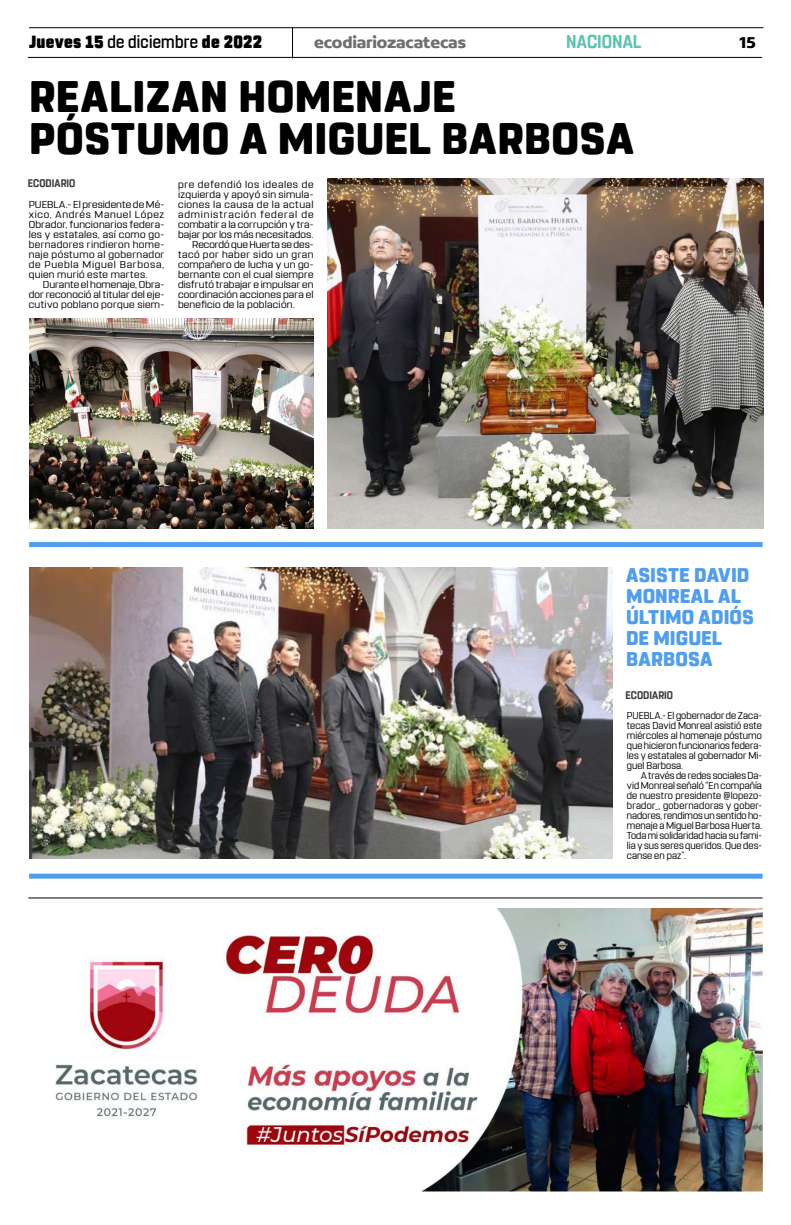
<style>
.page{position:relative;width:791px;height:1225px;background:#fff}
.page>*{position:absolute;margin:0;border:0;box-sizing:border-box;transform-origin:0 0}
.t1{font:800 44px/42px "Rohn Rounded";letter-spacing:.01em;color:#000}
.t2{font:800 19.8px/21px "Rohn Rounded";letter-spacing:.005em;color:#4f9ef0}
.t3{font:700 18.6px "Rohn Rounded";color:#5ec4af;scale:.91 1}
.t4{font:900 17.6px "Rohn Rounded";letter-spacing:.015em;color:#000;scale:.91 1}
.t5{font:700 16.9px "Concord";letter-spacing:-.01em;color:#706f6f}
.t6{font:700 16.9px "Concord";color:#000}
.t7{font:700 11px "Rohn Rounded";letter-spacing:.005em;color:#3d3d3d;scale:.91 1}
.t8{font:10px/10px "Rohn Rounded";letter-spacing:.015em;color:#000;text-align:justify;scale:1.09 1}
.t9{font:10px/10px "Rohn Rounded";letter-spacing:.015em;color:#000;text-align:justify}
.t10{font:10px "Rohn Rounded";letter-spacing:.04em;color:#000;scale:1.09 1}
.t11{font:10px "Rohn Rounded";letter-spacing:.055em;color:#000;scale:1.09 1}
.t12{font:10px "Rohn Rounded";letter-spacing:.075em;color:#000;scale:1.09 1}
.t13{font:10px "Rohn Rounded";letter-spacing:-.005em;color:#000;scale:1.09 1}
.s1{font-weight:500}
</style>
<div class="page">
<hr style="left:28px;top:57px;width:734px;height:1px;background:#000">
<hr style="left:29px;top:27px;width:734px;height:1px;background:#000">
<hr style="left:292px;top:28px;width:1px;height:30px;background:#000">
<hr style="left:28px;top:897px;width:735px;height:1px;background:#000">
<img style="left:55px;top:908px;width:708px;height:283px">
<img style="left:29px;top:318px;width:285px;height:210px">
<div style="left:29px;top:542px;width:734px;height:5px;background:#4f9ef0"></div>
<div style="left:29px;top:873px;width:734px;height:5px;background:#4f9ef0"></div>
<img style="left:29px;top:568px;width:584px;height:290px">
<img style="left:328px;top:178px;width:435px;height:350px">
<h3 class="t4" style="left:29px;top:32px;width:257px">Jueves 15 <span class="s1">de diciembre</span> de 2022</h3>
<h3 class="t5" style="left:314px;top:32px;width:153px">ecodiariozacatecas</h3>
<h3 class="t3" style="left:566px;top:31px;width:84px">NACIONAL</h3>
<h3 class="t6" style="left:739px;top:32px;width:18px">15</h3>
<h1 class="t1" style="left:29px;top:76px;width:606px">REALIZAN HOMENAJE<br>PÓSTUMO A MIGUEL BARBOSA</h1>
<p class="t7" style="left:28px;top:177px;width:54px">ECODIARIO</p>
<p class="t8" style="left:29px;top:200px;width:126px">PUEBLA.- El presidente de Mé&shy;xico, Andrés Manuel López Obrador, funcionarios federa&shy;les y estatales, así como go&shy;bernadores rindieron home&shy;naje póstumo al gobernador de Puebla Miguel Barbosa, quien murió este martes.</p>
<p class="t8" style="left:29px;top:280px;width:126px;text-indent:14px">Durante el homenaje, Obra&shy;dor reconoció al titular del eje&shy;cutivo poblano porque siem-</p>
<p class="t11" style="left:178px;top:179px;width:126px">pre defendió los ideales de</p>
<p class="t8" style="left:178px;top:190px;width:126px">izquierda y apoyó sin simula-</p>
<p class="t10" style="left:178px;top:199px;width:126px">ciones la causa de la actual</p>
<p class="t12" style="left:178px;top:209px;width:126px">administración federal de</p>
<p class="t8" style="left:178px;top:220px;width:126px">combatir a la corrupción y tra-</p>
<p class="t8" style="left:178px;top:230px;width:126px">bajar por los más necesitados.</p>
<p class="t13" style="left:192px;top:239px;width:113px">Recordó que Huerta se des-</p>
<p class="t10" style="left:178px;top:249px;width:126px">tacó por haber sido un gran</p>
<p class="t8" style="left:178px;top:260px;width:126px">compañero de lucha y un go-</p>
<p class="t8" style="left:178px;top:270px;width:126px">bernante con el cual siempre</p>
<p class="t8" style="left:178px;top:280px;width:126px">disfrutó trabajar e impulsar en</p>
<p class="t8" style="left:178px;top:290px;width:126px">coordinación acciones para el</p>
<p class="t8" style="left:178px;top:300px;width:109px">beneficio de la población.</p>
<h2 class="t2" style="left:626px;top:565px;width:129px">ASISTE DAVID<br>MONREAL AL<br>ÚLTIMO ADIÓS<br>DE MIGUEL<br>BARBOSA</h2>
<p class="t7" style="left:625px;top:689px;width:54px">ECODIARIO</p>
<p class="t9" style="left:627px;top:710px;width:137px">PUEBLA.- El gobernador de Zaca&shy;tecas David Monreal asistió este miércoles al homenaje póstumo que hicieron funcionarios federa&shy;les y estatales al gobernador Mi&shy;guel Barbosa.</p>
<p class="t9" style="left:627px;top:770px;width:137px;text-indent:14px">A través de redes sociales Da&shy;vid Monreal señaló “En compañía de nuestro presidente @lopezo&shy;brador_, gobernadoras y gober&shy;nadores, rendimos un sentido ho&shy;menaje a Miguel Barbosa Huerta.<br>Toda mi solidaridad hacia su fami&shy;lia y sus seres queridos. Que des&shy;canse en paz”.</p>
</div>
